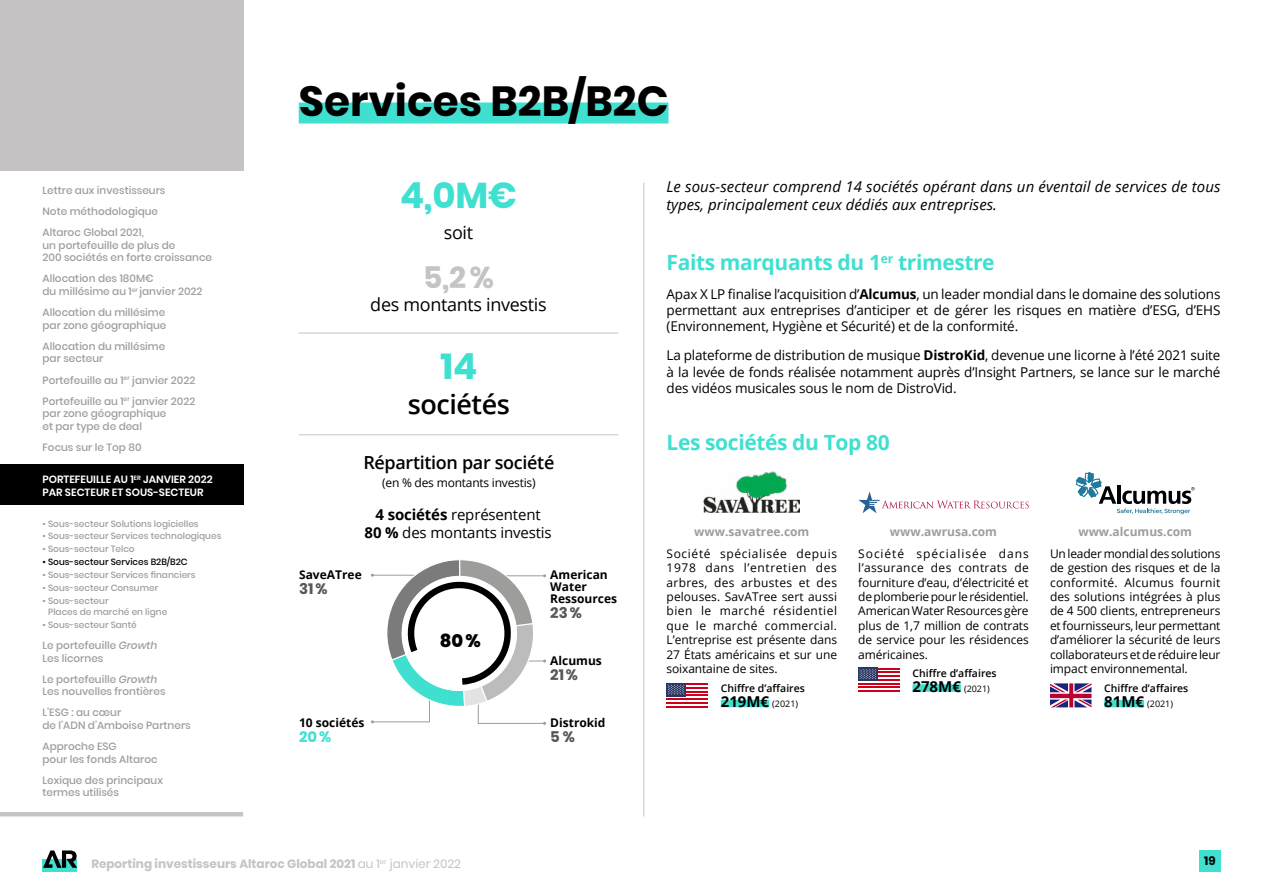
<style>
.page{position:relative;width:1263px;height:893px;background:#fff}
.page>*{position:absolute;margin:0;border:0;box-sizing:border-box;transform-origin:0 0}
.T1_noTDM{font:700 42px "Poppins";color:#000}
.t1{font:700 36px "Poppins";color:#40e0d1}
.t2{font:700 30px "Poppins";color:#c5c3c4}
.t3{font:600 27px "Open Sans";letter-spacing:-.02em;color:#000}
.t4{font:700 21px "Open Sans";letter-spacing:-.02em;color:#40e0d1}
.t5{font:18px "Open Sans";letter-spacing:-.02em;color:#000}
.t6{font:600 18px "Open Sans";letter-spacing:-.02em;color:#000}
.t7{font:800 18px "Poppins";color:#000}
.chapo{font:italic 15px/18px "Open Sans";letter-spacing:.005em;color:#000}
.t8{font:15px/18px "Open Sans";letter-spacing:-.01em;color:#000;text-align:center}
.t9{font:700 15px "Poppins";color:#575757}
.t10{font:700 15px "Poppins";color:#40e0d1}
.t11{font:13.5px/16.2px "Open Sans";letter-spacing:-.01em;color:#000;text-align:justify}
.t12{font:12px/14.4px "Open Sans";letter-spacing:-.01em;color:#000;text-align:justify}
.t13{font:700 12px/12px "Open Sans";color:#000}
.t14{font:700 12px "Poppins";color:#c5c3c4}
.t15{font:700 12px "Open Sans";color:#9d9d9c}
.t16{font:700 12px "Poppins";color:#000}
.SOMMAIRE{font:500 10.5px/12.6px "Poppins";color:#9d9d9c}
.t17{font:600 10.5px/12.6px "Poppins";color:#fff}
.t18{font:600 10.5px "Open Sans";color:#000}
.SOMMAIRE_Focus{font:500 9px/10.8px "Poppins";color:#9d9d9c}
.t19{font:9px "Open Sans";color:#000}
.SOMMAIRE_Focus-2{font:500 9px "Poppins";color:#000}
.s1{font-style:italic}
.s2{font-weight:700}
.s3{font-weight:700;font-size:15px}
.s4{font-weight:400}
</style>
<div class="page">
<div style="left:1199px;top:850px;width:21px;height:22px;background:#40e0d1"></div>
<div style="left:43px;top:859px;width:34px;height:13px;background:#40e0d1"></div>
<svg style="left:43px;top:850px;width:34px;height:18px"></svg>
<div style="left:0;top:0;width:243px;height:170px;background:#c5c3c4"></div>
<hr style="left:0;top:812px;width:243px;height:4px;background:#c5c3c4">
<div style="left:299px;top:103px;width:369px;height:21px;background:#40e0d1"></div>
<hr style="left:643px;top:183px;width:1px;height:633px;background:#c5c3c4">
<svg style="left:858px;top:492px;width:171px;height:21px"></svg>
<svg style="left:1076px;top:472px;width:118px;height:42px"></svg>
<img style="left:704px;top:472px;width:96px;height:41px">
<div style="left:721px;top:700px;width:48px;height:7px;background:#40e0d1"></div>
<hr style="left:666px;top:706px;width:42px;height:1px;background:#cc001c">
<hr style="left:666px;top:702px;width:42px;height:2px;background:#cc001c">
<hr style="left:666px;top:698px;width:42px;height:2px;background:#cc001c">
<hr style="left:666px;top:694px;width:42px;height:2px;background:#cc001c">
<hr style="left:666px;top:691px;width:42px;height:1px;background:#cc001c">
<hr style="left:666px;top:687px;width:42px;height:2px;background:#cc001c">
<hr style="left:666px;top:683px;width:42px;height:2px;background:#cc001c">
<svg style="left:666px;top:683px;width:20px;height:13px"></svg>
<svg style="left:668px;top:684px;width:16px;height:11px"></svg>
<div style="left:912px;top:684px;width:49px;height:8px;background:#40e0d1"></div>
<hr style="left:858px;top:690px;width:42px;height:2px;background:#cc001c">
<hr style="left:858px;top:686px;width:42px;height:2px;background:#cc001c">
<hr style="left:858px;top:683px;width:42px;height:1px;background:#cc001c">
<hr style="left:858px;top:679px;width:42px;height:2px;background:#cc001c">
<hr style="left:858px;top:675px;width:42px;height:2px;background:#cc001c">
<hr style="left:858px;top:671px;width:42px;height:2px;background:#cc001c">
<hr style="left:858px;top:668px;width:42px;height:1px;background:#cc001c">
<div style="left:858px;top:668px;width:19px;height:13px;background:#293661"></div>
<svg style="left:859px;top:669px;width:17px;height:10px"></svg>
<div style="left:1104px;top:700px;width:40px;height:7px;background:#40e0d1"></div>
<svg style="left:1050px;top:683px;width:41px;height:24px"></svg>
<hr style="left:299px;top:333px;width:319px;height:1px;background:#c5c3c4">
<hr style="left:299px;top:434px;width:319px;height:1px;background:#c5c3c4">
<svg style="left:371px;top:560px;width:175px;height:165px"></svg>
<div style="left:0;top:464px;width:243px;height:40px;background:#000"></div>
<p class="SOMMAIRE" style="left:43px;top:184px;width:124px">Lettre aux investisseurs</p>
<p class="SOMMAIRE" style="left:43px;top:205px;width:117px">Note méthodologique</p>
<p class="SOMMAIRE" style="left:43px;top:226px;width:171px">Altaroc Global 2021,<br>un portefeuille de plus de<br>200 sociétés en forte croissance</p>
<p class="SOMMAIRE" style="left:43px;top:272px;width:161px">Allocation des 180M€<br>du millésime au 1<sup>er</sup> janvier 2022</p>
<p class="SOMMAIRE" style="left:43px;top:306px;width:125px">Allocation du millésime par zone géographique</p>
<p class="SOMMAIRE" style="left:43px;top:340px;width:124px">Allocation du millésime par secteur</p>
<p class="SOMMAIRE" style="left:43px;top:374px;width:154px">Portefeuille au 1<sup>er</sup> janvier 2022</p>
<p class="SOMMAIRE" style="left:43px;top:395px;width:154px">Portefeuille au 1<sup>er</sup> janvier 2022 par zone géographique<br>et par type de deal</p>
<p class="SOMMAIRE" style="left:43px;top:441px;width:101px">Focus sur le Top 80</p>
<p class="t17" style="left:43px;top:473px;width:172px">PORTEFEUILLE AU 1<sup>ER</sup> JANVIER 2022<br>PAR SECTEUR ET SOUS-SECTEUR</p>
<p class="SOMMAIRE_Focus" style="left:43px;top:518px;width:158px">• Sous-secteur Solutions logicielles</p>
<p class="SOMMAIRE_Focus" style="left:43px;top:531px;width:180px">• Sous-secteur Services technologiques</p>
<p class="SOMMAIRE_Focus" style="left:43px;top:544px;width:94px">• Sous-secteur Telco</p>
<p class="SOMMAIRE_Focus-2" style="left:43px;top:557px;width:147px">• Sous-secteur Services B2B/B2C</p>
<p class="SOMMAIRE_Focus" style="left:43px;top:570px;width:155px">• Sous-secteur Services financiers</p>
<p class="SOMMAIRE_Focus" style="left:43px;top:583px;width:117px">• Sous-secteur Consumer</p>
<p class="SOMMAIRE_Focus" style="left:48px;top:596px;width:121px;text-indent:-6px">• Sous-secteur<br>Places de marché en ligne</p>
<p class="SOMMAIRE_Focus" style="left:43px;top:619px;width:96px">• Sous-secteur Santé</p>
<p class="SOMMAIRE" style="left:43px;top:639px;width:116px">Le portefeuille <span class="s1">Growth<br></span>Les licornes</p>
<p class="SOMMAIRE" style="left:43px;top:673px;width:125px">Le portefeuille <span class="s1">Growth<br></span>Les nouvelles frontières</p>
<p class="SOMMAIRE" style="left:43px;top:706px;width:150px">L’ESG : au cœur<br>de l’ADN d’Amboise Partners</p>
<p class="SOMMAIRE" style="left:43px;top:740px;width:117px">Approche ESG<br>pour les fonds Altaroc</p>
<p class="SOMMAIRE" style="left:43px;top:774px;width:122px">Lexique des principaux termes utilisés</p>
<p class="T1_noTDM" style="left:299px;top:77px;width:371px">Services B2B/B2C</p>
<p class="t1" style="left:400px;top:174px;width:118px">4,0M€</p>
<p class="t5" style="left:444px;top:220px;width:31px">soit</p>
<p class="t2" style="left:423px;top:260px;width:72px">5,2%</p>
<p class="t5" style="left:370px;top:292px;width:178px">des montants investis</p>
<p class="t1" style="left:440px;top:346px;width:38px">14</p>
<p class="t3" style="left:408px;top:386px;width:104px">sociétés</p>
<p class="t6" style="left:363px;top:450px;width:193px">Répartition par société</p>
<p class="t12" style="left:382px;top:475px;width:155px">(en % des montants investis)</p>
<p class="t8" style="left:365px;top:505px;width:189px"><span class="s2">4 sociétés</span> représentent<br><span class="s2">80 %</span> des montants investis</p>
<p class="t13" style="left:299px;top:569px;width:64px">SaveATree</p>
<p class="t9" style="left:299px;top:580px;width:30px">31%</p>
<p class="t13" style="left:299px;top:716px;width:67px">10 sociétés</p>
<p class="t10" style="left:299px;top:728px;width:34px">20%</p>
<p class="t7" style="left:440px;top:630px;width:43px">80%</p>
<p class="t13" style="left:550px;top:569px;width:68px">American<br>Water<br>Ressources</p>
<p class="t9" style="left:550px;top:604px;width:33px">23%</p>
<p class="t13" style="left:550px;top:654px;width:53px">Alcumus</p>
<p class="t9" style="left:550px;top:666px;width:29px">21%</p>
<p class="t13" style="left:550px;top:716px;width:57px">Distrokid</p>
<p class="t9" style="left:550px;top:728px;width:26px">5 %</p>
<p class="chapo" style="left:666px;top:177px;width:556px">Le sous-secteur comprend 14 sociétés opérant dans un éventail de services de tous types, principalement ceux dédiés aux entreprises.</p>
<p class="t4" style="left:666px;top:248px;width:330px">Faits marquants du 1<sup>er</sup> trimestre</p>
<p class="t11" style="left:666px;top:286px;width:555px">Apax X LP finalise l’acquisition d’<span class="s2">Alcumus</span>, un leader mondial dans le domaine des solutions permettant aux entreprises d’anticiper et de gérer les risques en matière d’ESG, d’EHS (Environnement, Hygiène et Sécurité) et de la conformité.</p>
<p class="t11" style="left:666px;top:347px;width:555px">La plateforme de distribution de musique <span class="s2">DistroKid</span>, devenue une licorne à l’été 2021 suite à la levée de fonds réalisée notamment auprès d’Insight Partners, se lance sur le marché des vidéos musicales sous le nom de DistroVid.</p>
<p class="t4" style="left:666px;top:428px;width:225px">Les sociétés du Top 80</p>
<p class="t15" style="left:694px;top:523px;width:117px">www.savatree.com</p>
<p class="t15" style="left:890px;top:523px;width:109px">www.awrusa.com</p>
<p class="t15" style="left:1078px;top:523px;width:115px">www.alcumus.com</p>
<p class="t12" style="left:666px;top:546px;width:172px">Société spécialisée depuis 1978 dans l’entretien des arbres, des arbustes et des pelouses. SavATree sert aussi bien le marché résidentiel que le marché commercial.<br>L’entreprise est présente dans 27 États américains et sur une soixantaine de sites.</p>
<p class="t12" style="left:1050px;top:546px;width:172px">Un leader mondial des solutions de gestion des risques et de la conformité. Alcumus fournit des solutions intégrées à plus de 4 500 clients, entrepreneurs et fournisseurs, leur permettant d’améliorer la sécurité de leurs collaborateurs et de réduire leur impact environnemental.</p>
<p class="t12" style="left:858px;top:546px;width:172px">Société spécialisée dans l’assurance des contrats de fourniture d’eau, d’électricité et de plomberie pour le résidentiel.<br>American Water Resources gère plus de 1,7 million de contrats de service pour les résidences américaines.</p>
<p class="t18" style="left:912px;top:666px;width:86px">Chiffre d’affaires</p>
<p class="t19" style="left:912px;top:682px;width:79px"><span class="s3">278M€</span> (2021)</p>
<p class="t18" style="left:1104px;top:681px;width:86px">Chiffre d’affaires</p>
<p class="t19" style="left:1104px;top:698px;width:70px"><span class="s3">81M€</span> (2021)</p>
<p class="t18" style="left:721px;top:681px;width:86px">Chiffre d’affaires</p>
<p class="t19" style="left:721px;top:698px;width:79px"><span class="s3">219M€</span> (2021)</p>
<p class="t14" style="left:91px;top:857px;width:371px">Reporting investisseurs Altaroc Global 2021 <span class="s4">au 1</span><sup>er</sup> <span class="s4">janvier 2022</span></p>
<p class="t16" style="left:1204px;top:853px;width:13px">19</p>
</div>
